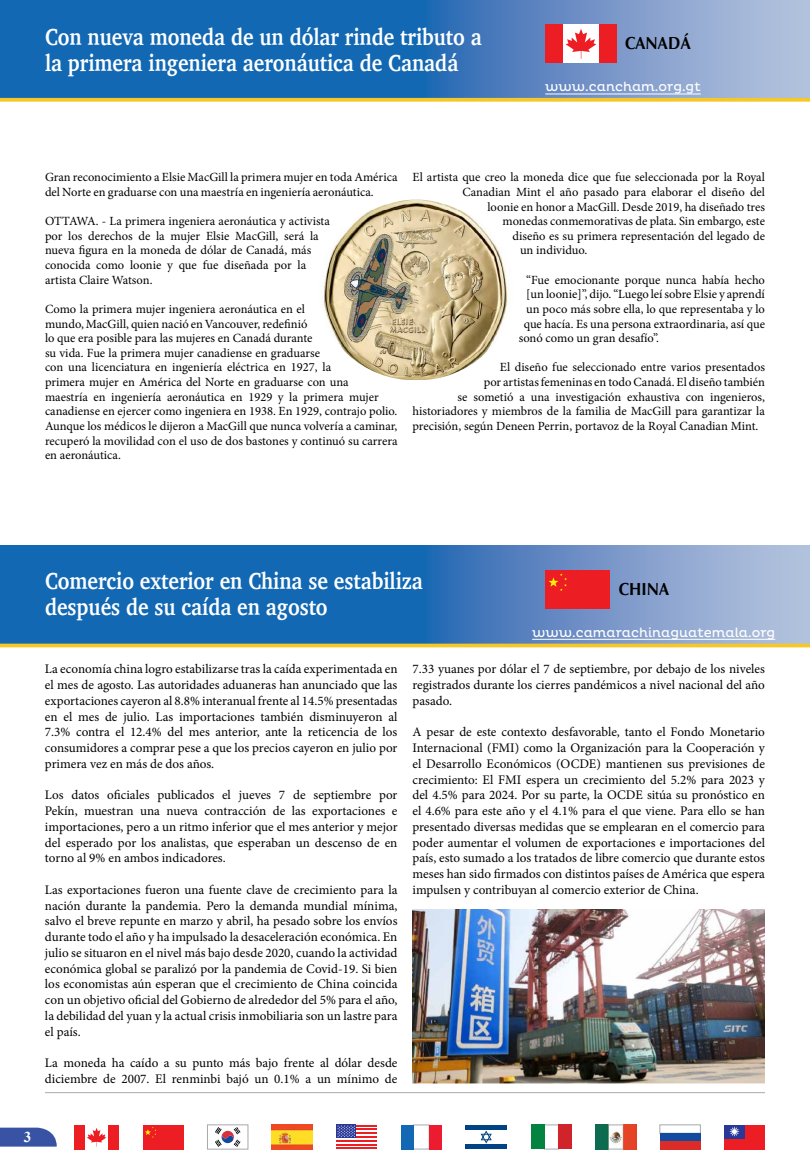
<style>
.page{position:relative;width:810px;height:1170px;background:#fff}
.page>*{position:absolute;margin:0;border:0;box-sizing:border-box;transform-origin:0 0}
.t1{font:700 23.75px/26.2px "Charter";color:#fff;scale:.85 1}
.t2{font:700 17.5px "Optima";color:#000;scale:.9 1}
.t3{font:700 15px "Times New Roman";color:#fff}
.t4{font:13.12px/15.8px "Minion Pro";color:#000;text-align:justify}
.t5{font:13.12px "Pluto";color:#fff}
.t6{font:12.5px/14.6px "Minion Pro";color:#000}
</style>
<div class="page">
<svg style="left:0;top:1128px;width:57px;height:19px"></svg>
<hr style="left:45px;top:1092px;width:720px;height:1px;background:#a7a9ac">
<svg style="left:0;top:546px;width:810px;height:98px;background:#407ebc"></svg>
<svg style="left:0;top:0;width:810px;height:98px;background:#407ebd"></svg>
<svg style="left:0;top:98px;width:810px;height:4px;background:#f5cc3b"></svg>
<hr style="left:0;top:644px;width:810px;height:3px;background:#f5c829">
<hr style="left:336px;top:1136px;width:41px;height:2px;background:#ed1d24">
<hr style="left:336px;top:1147px;width:41px;height:2px;background:#ed1d24">
<hr style="left:336px;top:1132px;width:41px;height:2px;background:#ed1d24">
<hr style="left:336px;top:1144px;width:41px;height:2px;background:#ed1d24">
<hr style="left:336px;top:1129px;width:41px;height:1px;background:#ed1d24">
<hr style="left:336px;top:1140px;width:41px;height:2px;background:#ed1d24">
<hr style="left:336px;top:1125px;width:41px;height:2px;background:#ed1d24">
<div style="left:336px;top:1125px;width:20px;height:13px;background:#293896"></div>
<svg style="left:337px;top:1125px;width:18px;height:12px"></svg>
<img style="left:272px;top:1125px;width:41px;height:24px">
<div style="left:108px;top:1125px;width:11px;height:24px;background:#ed1d24"></div>
<svg style="left:87px;top:1128px;width:19px;height:19px"></svg>
<div style="left:74px;top:1125px;width:11px;height:24px;background:#ed1d24"></div>
<div style="left:544px;top:1125px;width:15px;height:24px;background:#fff;border:1px solid #a7a9ac"></div>
<div style="left:531px;top:1125px;width:13px;height:24px;background:#028342"></div>
<div style="left:558px;top:1125px;width:13px;height:24px;background:#d0232a"></div>
<div style="left:143px;top:1125px;width:41px;height:24px;background:#ed1d24"></div>
<svg style="left:145px;top:1127px;width:11px;height:11px"></svg>
<div style="left:724px;top:1125px;width:41px;height:24px;background:#ed1d24"></div>
<div style="left:724px;top:1125px;width:21px;height:13px;background:#293896"></div>
<svg style="left:729px;top:1126px;width:11px;height:11px"></svg>
<div style="left:413px;top:1125px;width:16px;height:24px;background:#fff;border:1px solid #a7a9ac"></div>
<div style="left:401px;top:1125px;width:13px;height:24px;background:#1268b3"></div>
<div style="left:429px;top:1125px;width:13px;height:24px;background:#ed1b2f"></div>
<div style="left:660px;top:1125px;width:40px;height:8px;background:#fff;border:1px solid #a7a9ac"></div>
<div style="left:660px;top:1141px;width:40px;height:8px;background:#db2c28"></div>
<div style="left:660px;top:1133px;width:40px;height:8px;background:#114a9f"></div>
<img style="left:595px;top:1125px;width:41px;height:24px">
<svg style="left:609px;top:1149px;width:14px;height:1px"></svg>
<svg style="left:609px;top:1125px;width:14px;height:1px"></svg>
<hr style="left:465px;top:1125px;width:42px;height:4px;background:#004385">
<hr style="left:465px;top:1145px;width:42px;height:4px;background:#004385">
<svg style="left:481px;top:1130px;width:11px;height:14px"></svg>
<div style="left:207px;top:1125px;width:41px;height:24px;border:1px solid #a7a9ac"></div>
<svg style="left:215px;top:1127px;width:26px;height:20px"></svg>
<div style="left:599px;top:24px;width:17px;height:39px;background:#ed1d24"></div>
<div style="left:561px;top:24px;width:38px;height:39px;background:#fff"></div>
<svg style="left:566px;top:29px;width:30px;height:30px"></svg>
<div style="left:545px;top:24px;width:18px;height:39px;background:#ed1d24"></div>
<hr style="left:545px;top:94px;width:156px;height:1px;background:#fff">
<div style="left:545px;top:570px;width:65px;height:39px;background:#ed1d24"></div>
<svg style="left:548px;top:573px;width:19px;height:18px"></svg>
<hr style="left:532px;top:639px;width:243px;height:1px;background:#fff">
<img style="left:412px;top:909px;width:353px;height:174px">
<img style="left:323px;top:200px;width:186px;height:180px">
<h1 class="t1" style="left:45px;top:23px;width:515px">Con nueva moneda de un dólar rinde tributo a la primera ingeniera aeronáutica de Canadá</h1>
<h2 class="t2" style="left:625px;top:33px;width:74px">CANADÁ</h2>
<p class="t5" style="left:545px;top:80px;width:157px">www.cancham.org.gt</p>
<p class="t6" style="left:45px;top:170px;width:354px">Gran reconocimiento a Elsie MacGill la primera mujer en toda América del Norte en graduarse con una maestría en ingeniería aeronáutica.</p>
<p class="t6" style="left:45px;top:214px;width:287px">OTTAWA. - La primera ingeniera aeronáutica y activista por los derechos de la mujer Elsie MacGill, será la nueva figura en la moneda de dólar de Canadá, más conocida como loonie y que fue diseñada por la artista Claire Watson.</p>
<p class="t6" style="left:45px;top:302px;width:354px">Como la primera mujer ingeniera aeronáutica en el<br>mundo, MacGill, quien nació en Vancouver, redefinió<br>lo que era posible para las mujeres en Canadá durante<br>su vida. Fue la primera mujer canadiense en graduarse<br>con una licenciatura en ingeniería eléctrica en 1927, la<br>primera mujer en América del Norte en graduarse con una<br>maestría en ingeniería aeronáutica en 1929 y la primera mujer canadiense en ejercer como ingeniera en 1938. En 1929, contrajo polio.<br>Aunque los médicos le dijeron a MacGill que nunca volvería a caminar, recuperó la movilidad con el uso de dos bastones y continuó su carrera en aeronáutica.</p>
<p class="t6" style="left:412px;top:170px;width:354px">El artista que creo la moneda dice que fue seleccionada por la Royal</p>
<p class="t6" style="left:462px;top:185px;width:304px">Canadian Mint el año pasado para elaborar el diseño del</p>
<p class="t6" style="left:488px;top:199px;width:279px">loonie en honor a MacGill. Desde 2019, ha diseñado tres</p>
<p class="t6" style="left:503px;top:214px;width:264px">monedas conmemorativas de plata. Sin embargo, este</p>
<p class="t6" style="left:512px;top:229px;width:254px">diseño es su primera representación del legado de</p>
<p class="t6" style="left:520px;top:243px;width:69px">un individuo.</p>
<p class="t6" style="left:526px;top:272px;width:240px">“Fue emocionante porque nunca había hecho</p>
<p class="t6" style="left:526px;top:287px;width:240px">[un loonie]”, dijo. “Luego leí sobre Elsie y aprendí</p>
<p class="t6" style="left:526px;top:302px;width:240px">un poco más sobre ella, lo que representaba y lo</p>
<p class="t6" style="left:524px;top:316px;width:243px">que hacía. Es una persona extraordinaria, así que</p>
<p class="t6" style="left:519px;top:331px;width:142px">sonó como un gran desafío”.</p>
<p class="t6" style="left:500px;top:360px;width:266px">El diseño fue seleccionado entre varios presentados</p>
<p class="t6" style="left:484px;top:375px;width:283px">por artistas femeninas en todo Canadá. El diseño también</p>
<p class="t6" style="left:458px;top:389px;width:309px">se sometió a una investigación exhaustiva con ingenieros,</p>
<p class="t6" style="left:412px;top:404px;width:354px">historiadores y miembros de la familia de MacGill para garantizar la</p>
<p class="t6" style="left:412px;top:419px;width:347px">precisión, según Deneen Perrin, portavoz de la Royal Canadian Mint.</p>
<h1 class="t1" style="left:45px;top:567px;width:446px">Comercio exterior en China se estabiliza</h1>
<h2 class="t2" style="left:619px;top:579px;width:58px">CHINA</h2>
<h1 class="t1" style="left:45px;top:594px;width:334px">después de su caída en agosto</h1>
<p class="t5" style="left:532px;top:625px;width:245px">www.camarachinaguatemala.org</p>
<p class="t4" style="left:45px;top:661px;width:354px">La economía china logro estabilizarse tras la caída experimentada en el mes de agosto. Las autoridades aduaneras han anunciado que las exportaciones cayeron al 8.8% interanual frente al 14.5% presentadas en el mes de julio. Las importaciones también disminuyeron al 7.3% contra el 12.4% del mes anterior, ante la reticencia de los consumidores a comprar pese a que los precios cayeron en julio por primera vez en más de dos años.</p>
<p class="t4" style="left:45px;top:787px;width:354px">Los datos oficiales publicados el jueves 7 de septiembre por Pekín, muestran una nueva contracción de las exportaciones e importaciones, pero a un ritmo inferior que el mes anterior y mejor del esperado por los analistas, que esperaban un descenso de en torno al 9% en ambos indicadores.</p>
<p class="t4" style="left:45px;top:882px;width:354px">Las exportaciones fueron una fuente clave de crecimiento para la nación durante la pandemia. Pero la demanda mundial mínima, salvo el breve repunte en marzo y abril, ha pesado sobre los envíos durante todo el año y ha impulsado la desaceleración económica. En julio se situaron en el nivel más bajo desde 2020, cuando la actividad económica global se paralizó por la pandemia de Covid-19. Si bien los economistas aún esperan que el crecimiento de China coincida con un objetivo oficial del Gobierno de alrededor del 5% para el año, la debilidad del yuan y la actual crisis inmobiliaria son un lastre para el país.</p>
<p class="t4" style="left:45px;top:1055px;width:354px">La moneda ha caído a su punto más bajo frente al dólar desde diciembre de 2007. El renminbi bajó un 0.1% a un mínimo de</p>
<p class="t4" style="left:412px;top:661px;width:354px">7.33 yuanes por dólar el 7 de septiembre, por debajo de los niveles registrados durante los cierres pandémicos a nivel nacional del año pasado.</p>
<p class="t4" style="left:412px;top:724px;width:354px">A pesar de este contexto desfavorable, tanto el Fondo Monetario Internacional (FMI) como la Organización para la Cooperación y el Desarrollo Económicos (OCDE) mantienen sus previsiones de crecimiento: El FMI espera un crecimiento del 5.2% para 2023 y del 4.5% para 2024. Por su parte, la OCDE sitúa su pronóstico en el 4.6% para este año y el 4.1% para el que viene. Para ello se han presentado diversas medidas que se emplearan en el comercio para poder aumentar el volumen de exportaciones e importaciones del país, esto sumado a los tratados de libre comercio que durante estos meses han sido firmados con distintos países de América que espera impulsen y contribuyan al comercio exterior de China.</p>
<p class="t3" style="left:24px;top:1127px;width:9px">3</p>
</div>
